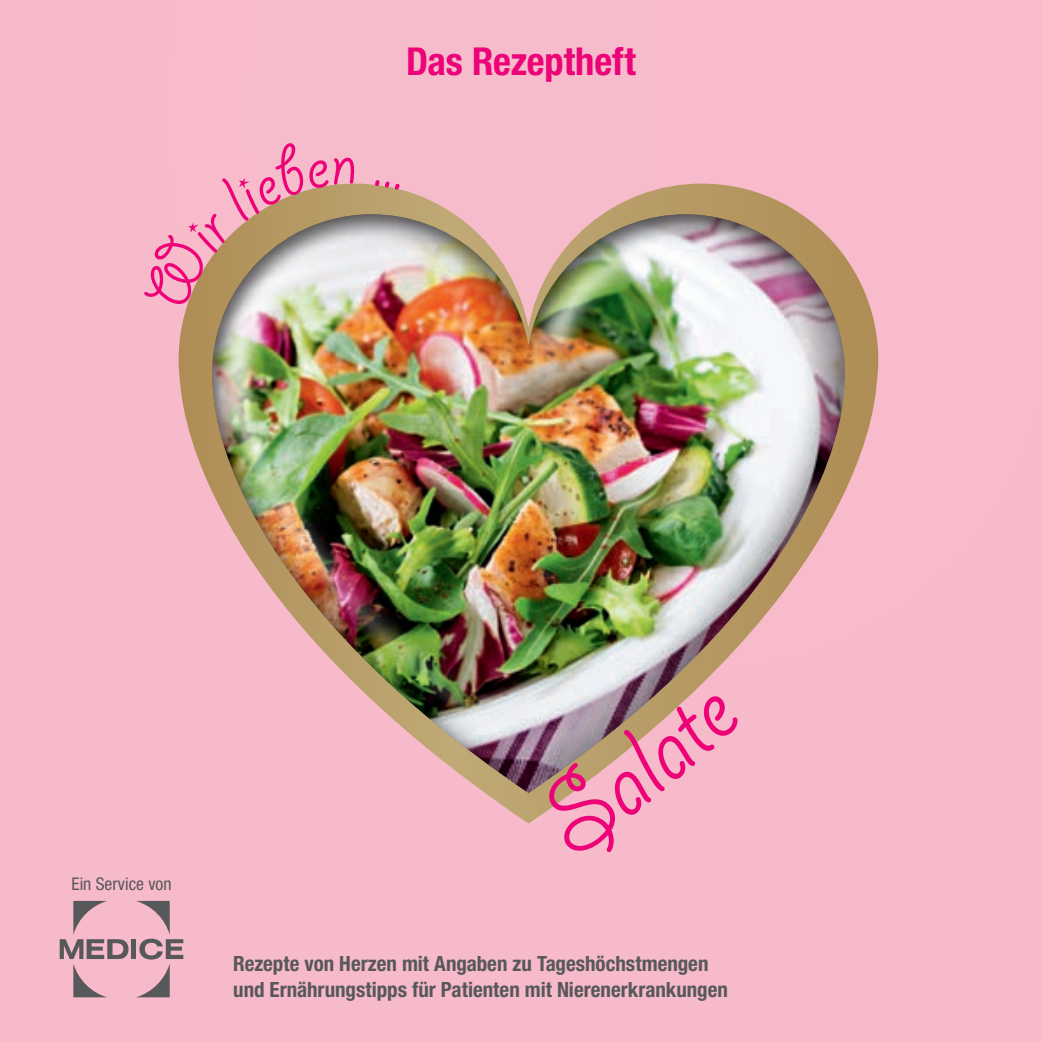
<style>
.page{position:relative;width:1042px;height:1042px;background:#f7baca}
.page>*{position:absolute;margin:0;border:0;box-sizing:border-box;transform-origin:0 0}
.t1{font:700 condensed 38.5px "Helvetica Neue";letter-spacing:-.005em;color:#ed0278}
.t2{font:700 condensed 21px/26.2px "Helvetica Neue";color:#57585a}
.t3{font:condensed 17.5px "Helvetica Neue";color:#57585a}
</style>
<div class="page">
<div style="left:131px;top:939px;width:5px;height:20px;background:#57585a"></div>
<svg style="left:60px;top:901px;width:68px;height:96px"></svg>
<svg style="left:136px;top:901px;width:47px;height:96px"></svg>
<svg style="left:179px;top:184px;width:699px;height:639px"></svg>
<div style="left:210px;top:214px;width:635px;height:581px;background:#231f20;opacity:.75"></div>
<svg style="left:179px;top:183px;width:176px;height:130px"></svg>
<svg style="left:375px;top:184px;width:25px;height:6px"></svg>
<svg style="left:530px;top:693px;width:213px;height:130px"></svg>
<h1 class="t1" style="left:406px;top:38px;width:231px">Das Rezeptheft</h1>
<p class="t3" style="left:71px;top:874px;width:102px">Ein Service von</p>
<p class="t2" style="left:233px;top:950px;width:496px">Rezepte von Herzen mit Angaben zu Tageshöchstmengen und Ernährungstipps für Patienten mit Nierenerkrankungen</p>
</div>
